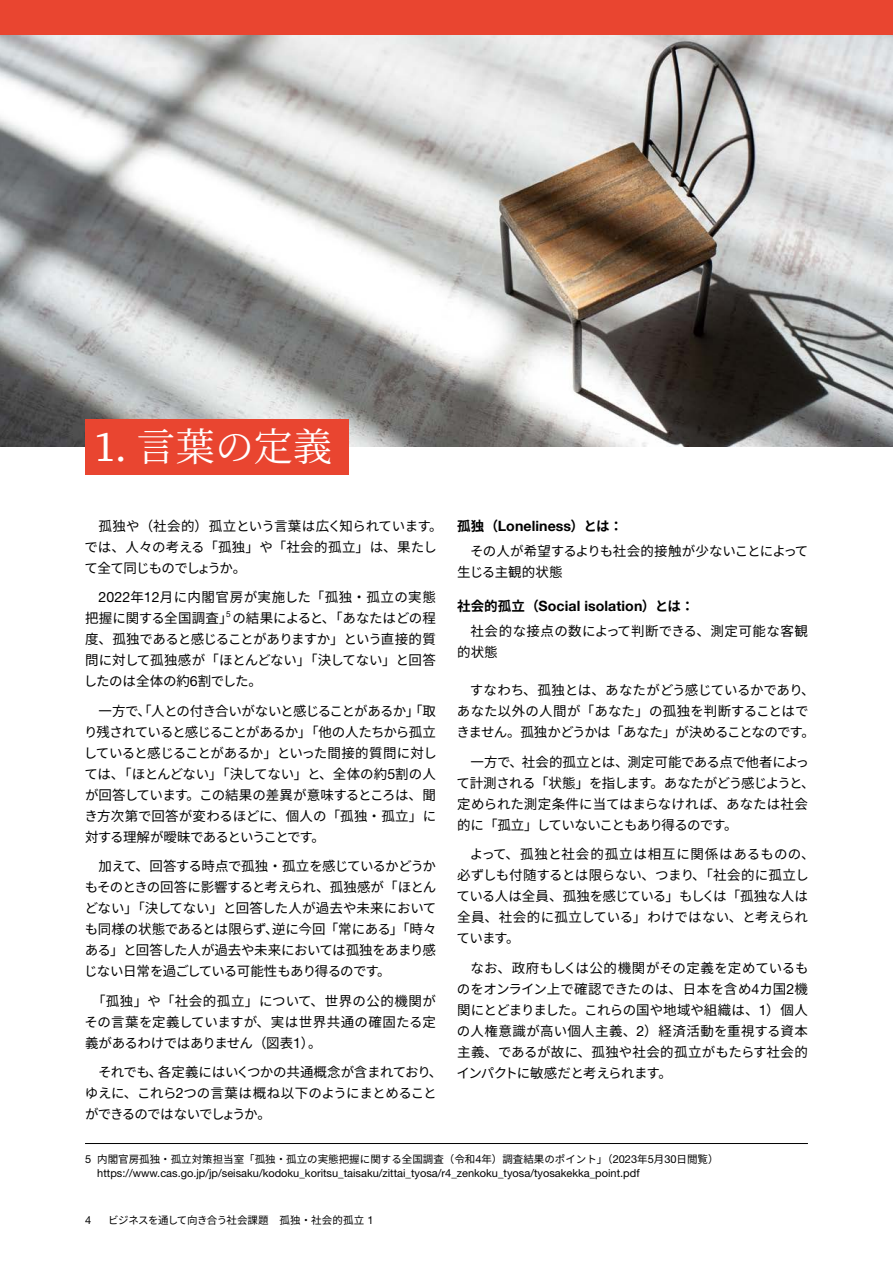
<style>
.page{position:relative;width:893px;height:1263px;background:#fff}
.page>*{position:absolute;margin:0;border:0;box-sizing:border-box;transform-origin:0 0}
.t1{font:39px "Noto Serif CJ Kjp";letter-spacing:.005em;color:#fff}
.t2{font:700 14.1px "Helvetica Neue";letter-spacing:.005em;color:#000}
.t3{font:13.5px/21px "Noto Sans CJ Kjp";letter-spacing:-.015em;color:#000;text-align:justify}
.t4{font:13.5px/21px "Noto Sans CJ Kjp";letter-spacing:-.035em;color:#000}
.t5{font:13.5px/21px "Noto Sans CJ Kjp";letter-spacing:.01em;color:#000;text-align:right}
.t6{font:13.5px/21px "Noto Sans CJ Kjp";letter-spacing:.02em;color:#000}
.t7{font:10.95px "Helvetica Neue LT Std";color:#000}
.t8{font:10.5px "Noto Sans CJ Kjp";color:#000}
.t9{font:10.5px "Noto Sans CJ Kjp";letter-spacing:-.035em;color:#000}
.t10{font:8.25px "Helvetica Neue LT Std";color:#000}
.s1{font-family:"ITC Charter Com";font-size:40.95px}
.s2{font-family:"Helvetica Neue LT Std";font-size:14.1px}
.s3{font-family:"Noto Sans CJ Kjp";font-size:13.5px}
.s4{font-family:"Helvetica Neue LT Std";font-size:10.95px}
</style>
<div class="page">
<img style="left:0;top:34px;width:893px;height:412px">
<div style="left:0;top:0;width:893px;height:34px;background:#e94530"></div>
<hr style="left:85px;top:1143px;width:723px;height:1px;background:#000">
<div style="left:85px;top:419px;width:264px;height:55px;background:#e94530"></div>
<h1 class="t1" style="left:94px;top:425px;width:240px"><span class="s1">1.</span> 言葉の定義</h1>
<p class="t4" style="left:84px;top:515px;width:360px;text-indent:14px">孤独や（社会的）孤立という言葉は広く知られています。では、人々の考える「孤独」や「社会的孤立」は、果たして全て同じものでしょうか。</p>
<p class="t5" style="left:85px;top:587px;width:352px"><span class="s2">2022</span>年<span class="s2">12</span>月に内閣官房が実施した「孤独・孤立の実態把握に関する全国調査」の結果によると、「あなたはどの程</p>
<p class="t10" style="left:226px;top:608px;width:6px">5</p>
<p class="t3" style="left:84px;top:629px;width:353px">度、孤独であると感じることがありますか」という直接的質問に対して孤独感が「ほとんどない」「決してない」と回答したのは全体の約<span class="s2">6</span>割でした。</p>
<p class="t3" style="left:84px;top:700px;width:354px;text-indent:15px">一方で、「人との付き合いがないと感じることがあるか」「取り残されていると感じることがあるか」「他の人たちから孤立していると感じることがあるか」といった間接的質問に対しては、「ほとんどない」「決してない」と、全体の約<span class="s2">5</span>割の人が回答しています。この結果の差異が意味するところは、聞き方次第で回答が変わるほどに、個人の「孤独・孤立」に対する理解が曖昧であるということです。</p>
<p class="t3" style="left:84px;top:856px;width:354px;text-indent:14px">加えて、回答する時点で孤独・孤立を感じているかどうかもそのときの回答に影響すると考えられ、孤独感が「ほとんどない」「決してない」と回答した人が過去や未来においても同様の状態であるとは限らず、逆に今回「常にある」「時々ある」と回答した人が過去や未来においては孤独をあまり感じない日常を過ごしている可能性もあり得るのです。</p>
<p class="t3" style="left:85px;top:991px;width:353px;text-indent:7px">「孤独」や「社会的孤立」について、世界の公的機関がその言葉を定義していますが、実は世界共通の確固たる定義があるわけではありません（図表<span class="s2">1</span>）。</p>
<p class="t4" style="left:85px;top:1062px;width:359px;text-indent:13px">それでも、各定義にはいくつかの共通概念が含まれており、ゆえに、これら<span class="s2">2</span>つの言葉は概ね以下のようにまとめることができるのではないでしょうか。</p>
<p class="t2" style="left:457px;top:515px;width:167px"><span class="s3">孤独（</span>Loneliness<span class="s3">）とは：</span></p>
<p class="t3" style="left:457px;top:541px;width:353px;text-indent:13px">その人が希望するよりも社会的接触が少ないことによって生じる主観的状態</p>
<p class="t2" style="left:457px;top:595px;width:239px"><span class="s3">社会的孤立（</span>Social isolation<span class="s3">）とは：</span></p>
<p class="t6" style="left:457px;top:621px;width:352px;text-indent:14px">社会的な接点の数によって判断できる、測定可能な客観的状態</p>
<p class="t3" style="left:456px;top:680px;width:360px;text-align:left;text-indent:13px">すなわち、孤独とは、あなたがどう感じているかであり、あなた以外の人間が「あなた」の孤独を判断することはできません。孤独かどうかは「あなた」が決めることなのです。</p>
<p class="t3" style="left:457px;top:751px;width:359px;text-align:left;text-indent:14px">一方で、社会的孤立とは、測定可能である点で他者によって計測される「状態」を指します。あなたがどう感じようと、定められた測定条件に当てはまらなければ、あなたは社会的に「孤立」していないこともあり得るのです。</p>
<p class="t3" style="left:457px;top:844px;width:359px;text-align:left;text-indent:13px">よって、孤独と社会的孤立は相互に関係はあるものの、必ずしも付随するとは限らない、つまり、「社会的に孤立している人は全員、孤独を感じている」もしくは「孤独な人は全員、社会的に孤立している」わけではない、と考えられています。</p>
<p class="t3" style="left:457px;top:957px;width:353px;text-indent:14px">なお、政府もしくは公的機関がその定義を定めているものをオンライン上で確認できたのは、日本を含め<span class="s2">4</span>カ国<span class="s2">2</span>機関にとどまりました。これらの国や地域や組織は、<span class="s2">1</span>）個人の人権意識が高い個人主義、<span class="s2">2</span>）経済活動を重視する資本主義、であるが故に、孤独や社会的孤立がもたらす社会的インパクトに敏感だと考えられます。</p>
<p class="t8" style="left:85px;top:1153px;width:635px"><span class="s4">5</span> 内閣官房孤独・孤立対策担当室「孤独・孤立の実態把握に関する全国調査（令和<span class="s4">4</span>年）調査結果のポイント」（<span class="s4">2023</span>年<span class="s4">5</span>月<span class="s4">30</span>日閲覧）</p>
<p class="t7" style="left:97px;top:1166px;width:544px">https://www.cas.go.jp/jp/seisaku/kodoku_koritsu_taisaku/zittai_tyosa/r4_zenkoku_tyosa/tyosakekka_point.pdf</p>
<p class="t7" style="left:85px;top:1214px;width:8px">4</p>
<p class="t9" style="left:108px;top:1215px;width:267px">ビジネスを通して向き合う社会課題　孤独・社会的孤立 <span class="s4">1</span></p>
</div>
